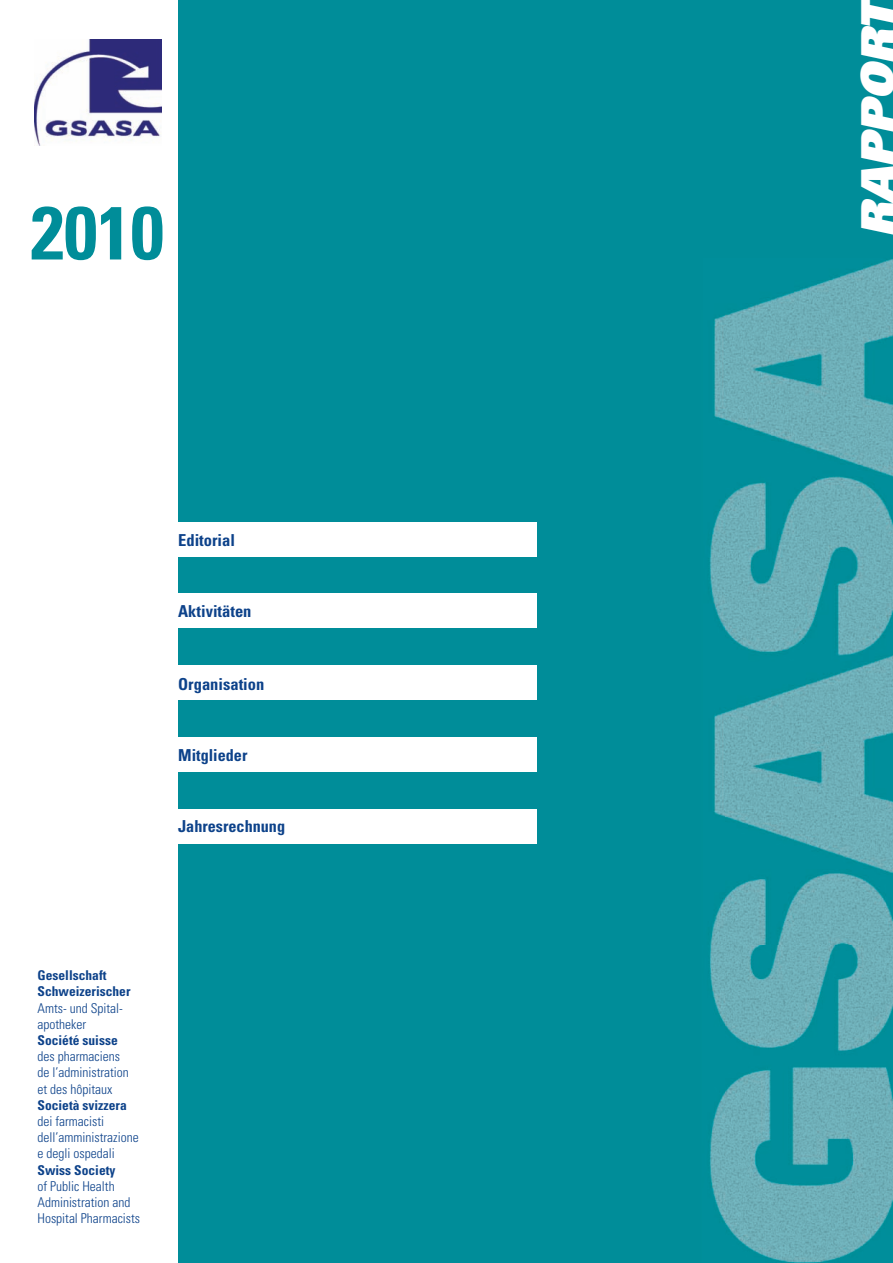
<style>
.page{position:relative;width:893px;height:1263px;background:#fff}
.page>*{position:absolute;margin:0;border:0;box-sizing:border-box;transform-origin:0 0}
.t1{font:700 condensed 75px "Univers";color:#008d99}
.t2{font:italic 900 45px "Univers";color:#fff}
.t3{font:700 condensed 16.5px "Univers";color:#0d428a}
.t4{font:300 condensed 13.5px/16.2px "Univers";color:#0d428a}
.t5{font:700 condensed 13.5px/16.2px "Univers";color:#0d428a}
</style>
<div class="page">
<div style="left:178px;top:0;width:715px;height:1263px;background:#008d99"></div>
<img style="left:710px;top:259px;width:183px;height:1004px">
<div style="left:175px;top:593px;width:361px;height:34px;background:#fff"></div>
<div style="left:175px;top:522px;width:361px;height:34px;background:#fff"></div>
<div style="left:175px;top:665px;width:361px;height:34px;background:#fff"></div>
<div style="left:175px;top:738px;width:361px;height:34px;background:#fff"></div>
<div style="left:175px;top:809px;width:361px;height:34px;background:#fff"></div>
<img style="left:34px;top:39px;width:128px;height:107px">
<h1 class="t1" style="left:31px;top:187px;width:135px">2010</h1>
<p class="t3" style="left:178px;top:530px;width:58px">Editorial</p>
<p class="t3" style="left:178px;top:601px;width:75px">Aktivitäten</p>
<p class="t3" style="left:178px;top:674px;width:88px">Organisation</p>
<p class="t3" style="left:178px;top:745px;width:71px">Mitglieder</p>
<p class="t3" style="left:178px;top:816px;width:108px">Jahresrechnung</p>
<p class="t5" style="left:38px;top:967px;width:95px">Gesellschaft<br>Schweizerischer</p>
<p class="t4" style="left:38px;top:1000px;width:87px">Amts- und Spital&shy;apotheker</p>
<p class="t5" style="left:38px;top:1032px;width:82px">Société suisse</p>
<p class="t4" style="left:38px;top:1048px;width:93px">des pharmaciens de l’administration et des hôpitaux</p>
<p class="t5" style="left:38px;top:1097px;width:91px">Società svizzera</p>
<p class="t4" style="left:38px;top:1113px;width:103px">dei farmacisti dell’amministrazione e degli ospedali</p>
<p class="t5" style="left:38px;top:1161px;width:80px">Swiss Society</p>
<p class="t4" style="left:38px;top:1178px;width:104px">of Public Health<br>Administration and<br>Hospital Pharmacists</p>
<h2 class="t2" style="left:848px;top:237px;width:243px;rotate:-90deg">RAPPORT</h2>
</div>
